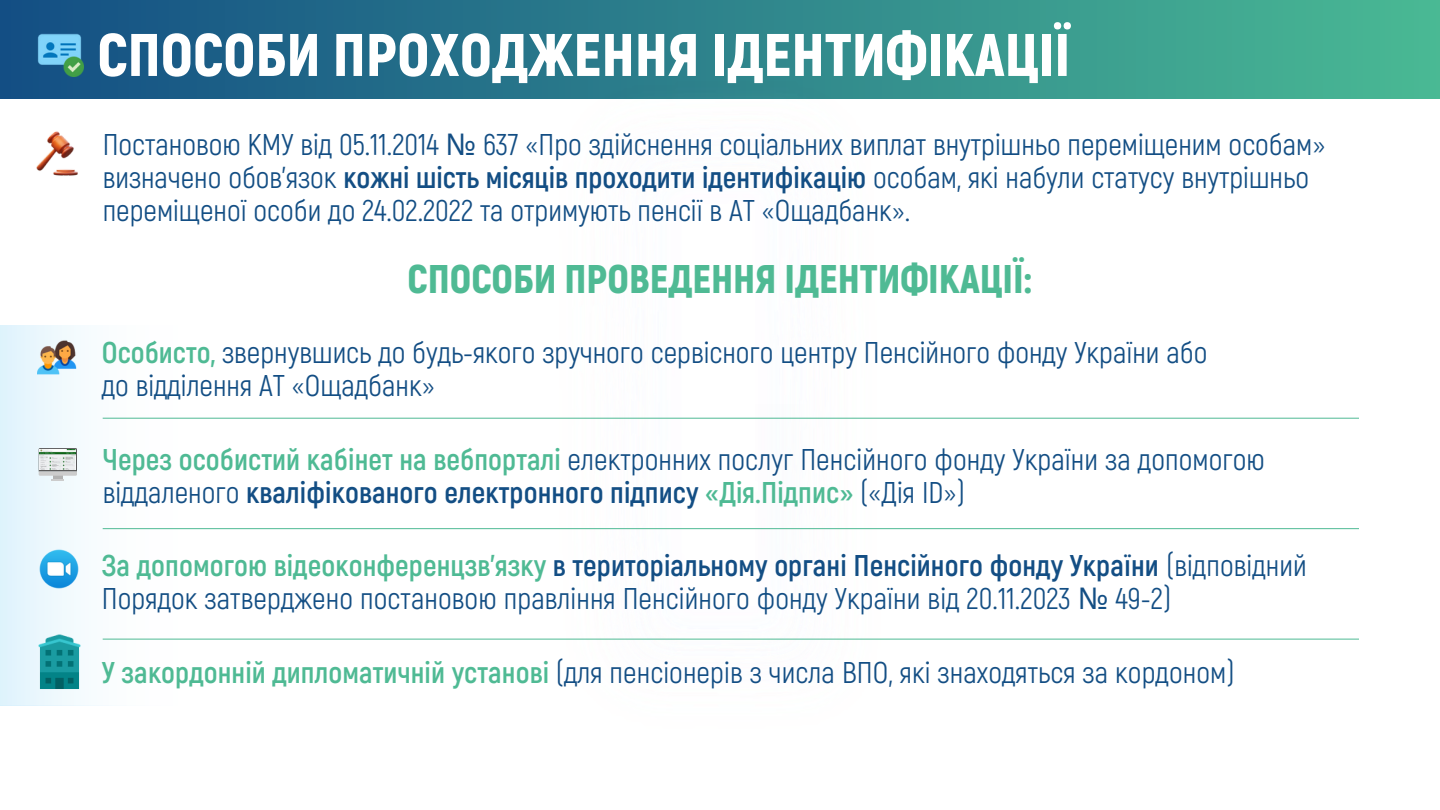
<style>
.page{position:relative;width:1440px;height:810px;background:#fff}
.page>*{position:absolute;margin:0;border:0;box-sizing:border-box;transform-origin:0 0}
.t1{font:900 60px "Akrobat";color:#fff}
.t2{font:900 40px "Akrobat";color:#4fba94}
.t3{font:30px/33px "Akrobat";color:#134e84}
.s1{font-family:"Noto Sans"}
.s2{font-weight:700}
.s3{font-weight:700;color:#4fba94}
</style>
<div class="page">
<img style="left:36px;top:131px;width:42px;height:45px">
<div style="left:0;top:0;width:1440px;height:98px;background:linear-gradient(to right,#134e84,#4ab994)"></div>
<img style="left:38px;top:33px;width:46px;height:44px">
<div style="left:0;top:325px;width:178px;height:380px;background:linear-gradient(to right,#e3f4fc,#fff)"></div>
<img style="left:38px;top:632px;width:43px;height:59px">
<svg style="left:39px;top:448px;width:38px;height:32px"></svg>
<img style="left:40px;top:449px;width:36px;height:20px">
<img style="left:38px;top:340px;width:39px;height:35px">
<img style="left:39px;top:549px;width:39px;height:40px">
<img style="left:560px;top:81px;width:321px;height:558px">
<hr style="left:103px;top:418px;width:1256px;height:1px;background:#4fba94">
<hr style="left:103px;top:528px;width:1256px;height:1px;background:#4fba94">
<hr style="left:103px;top:639px;width:1256px;height:1px;background:#4fba94">
<p class="t1" style="left:97px;top:16px;width:975px">СПОСОБИ ПРОХОДЖЕННЯ ІДЕНТИФІКАЦІЇ</p>
<p class="t3" style="left:103px;top:127px;width:1224px">Постановою КМУ від 05.11.2014 <span class="s1">№</span> 637 «Про здійснення соціальних виплат внутрішньо переміщеним особам» визначено обов’язок <span class="s2">кожні шість місяців проходити ідентифікацію</span> особам, які набули статусу внутрішньо переміщеної особи до 24.02.2022 та отримують пенсії в АТ «Ощадбанк».</p>
<p class="t2" style="left:408px;top:253px;width:625px">СПОСОБИ ПРОВЕДЕННЯ ІДЕНТИФІКАЦІЇ:</p>
<p class="t3" style="left:102px;top:335px;width:1107px"><span class="s3">Особисто,</span> звернувшись до будь-якого зручного сервісного центру Пенсійного фонду України або</p>
<p class="t3" style="left:102px;top:368px;width:334px">до відділення АТ «Ощадбанк»</p>
<p class="t3" style="left:103px;top:441px;width:1164px"><span class="s3">Через особистий кабінет на вебпорталі</span> електронних послуг Пенсійного фонду України за допомогою віддаленого <span class="s2">кваліфікованого електронного підпису</span> <span class="s3">«Дія.Підпис»</span> («Дія ID»)</p>
<p class="t3" style="left:102px;top:548px;width:1206px"><span class="s3">За допомогою відеоконференцзв’язку</span> <span class="s2">в територіальному органі Пенсійного фонду України</span> (відповідний<br>Порядок затверджено постановою правління Пенсійного фонду України від 20.11.2023 <span class="s1">№</span> 49-2)</p>
<p class="t3" style="left:102px;top:654px;width:1134px"><span class="s3">У закордонній дипломатичній установі</span> (для пенсіонерів з числа ВПО, які знаходяться за кордоном)</p>
</div>
